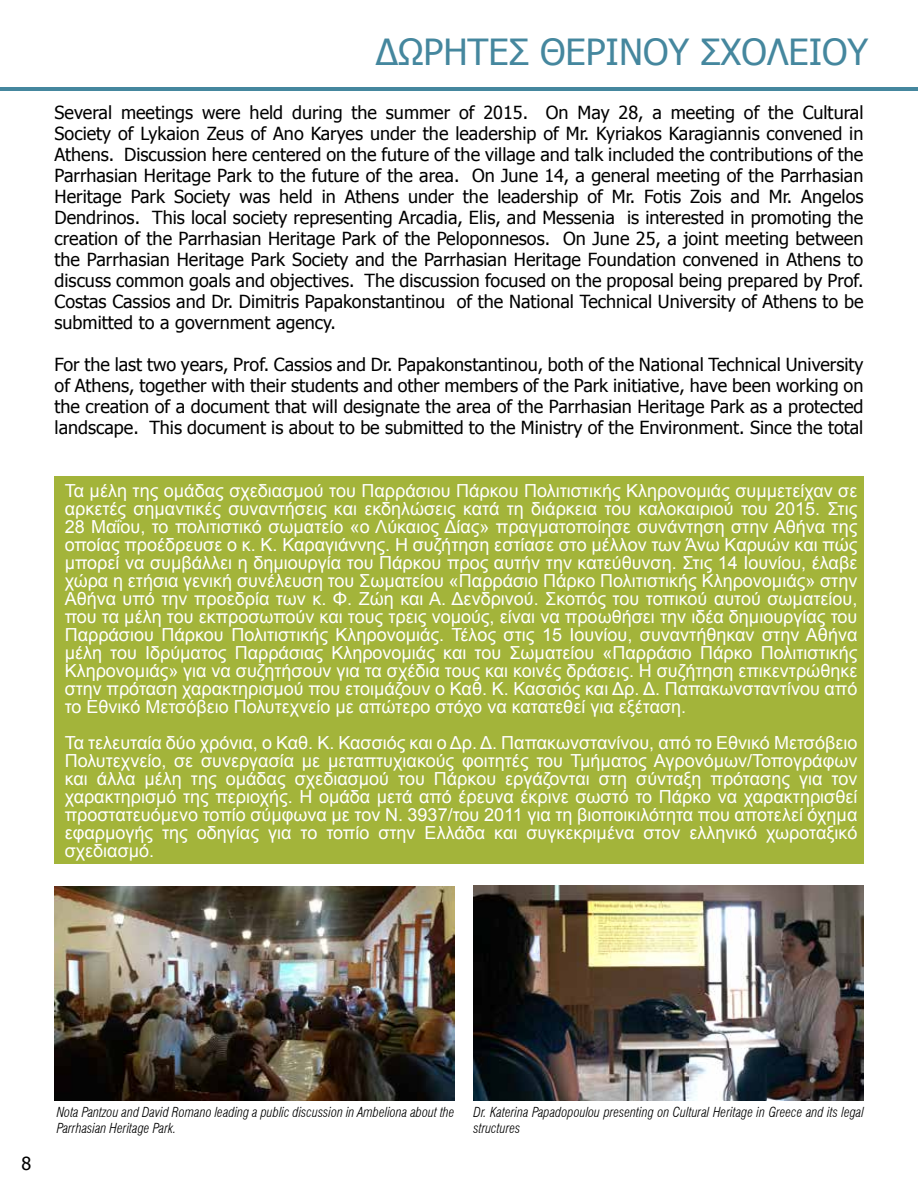
<style>
.page{position:relative;width:918px;height:1188px;background:#fff}
.page>*{position:absolute;margin:0;border:0;box-sizing:border-box;transform-origin:0 0}
.t1{font:36px "Tahoma";color:#45879e}
.t2{font:18px/18px "Arial";color:#fff;text-align:justify}
.t3{font:18px/21px "Tahoma";color:#000;text-align:justify}
.t4{font:italic 300 condensed 13.5px/16.2px "Swiss 721 BT";color:#000}
</style>
<div class="page">
<hr style="left:0;top:87px;width:918px;height:4px;background:#45879e">
<div style="left:54px;top:476px;width:810px;height:388px;background:#a3b43a"></div>
<img style="left:54px;top:886px;width:401px;height:215px">
<img style="left:474px;top:886px;width:390px;height:214px">
<h1 class="t1" style="left:376px;top:27px;width:494px">ΔΩΡΗΤΕΣ ΘΕΡΙΝΟΥ ΣΧΟΛΕΙΟΥ</h1>
<p class="t3" style="left:55px;top:101px;width:810px">Several meetings were held during the summer of 2015. On May 28, a meeting of the Cultural Society of Lykaion Zeus of Ano Karyes under the leadership of Mr. Kyriakos Karagiannis convened in Athens. Discussion here centered on the future of the village and talk included the contributions of the Parrhasian Heritage Park to the future of the area. On June 14, a general meeting of the Parrhasian Heritage Park Society was held in Athens under the leadership of Mr. Fotis Zois and Mr. Angelos Dendrinos. This local society representing Arcadia, Elis, and Messenia is interested in promoting the creation of the Parrhasian Heritage Park of the Peloponnesos. On June 25, a joint meeting between the Parrhasian Heritage Park Society and the Parrhasian Heritage Foundation convened in Athens to discuss common goals and objectives. The discussion focused on the proposal being prepared by Prof.<br>Costas Cassios and Dr. Dimitris Papakonstantinou of the National Technical University of Athens to be submitted to a government agency.</p>
<p class="t3" style="left:55px;top:353px;width:810px">For the last two years, Prof. Cassios and Dr. Papakonstantinou, both of the National Technical University of Athens, together with their students and other members of the Park initiative, have been working on the creation of a document that will designate the area of the Parrhasian Heritage Park as a protected landscape. This document is about to be submitted to the Ministry of the Environment. Since the total</p>
<p class="t2" style="left:65px;top:482px;width:794px">Τα μέλη της ομάδας σχεδιασμού του Παρράσιου Πάρκου Πολιτιστικής Κληρονομιάς συμμετείχαν σε αρκετές σημαντικές συναντήσεις και εκδηλώσεις κατά τη διάρκεια του καλοκαιριού του 2015. Στις 28 Μαΐου, το πολιτιστικό σωματείο «ο Λύκαιος Δίας» πραγματοποίησε συνάντηση στην Αθήνα της οποίας προέδρευσε ο κ. Κ. Καραγιάννης. Η συζήτηση εστίασε στο μέλλον των Άνω Καρυών και πώς μπορεί να συμβάλλει η δημιουργία του Πάρκου προς αυτήν την κατεύθυνση. Στις 14 Ιουνίου, έλαβε χώρα η ετήσια γενική συνέλευση του Σωματείου «Παρράσιο Πάρκο Πολιτιστικής Κληρονομιάς» στην Αθήνα υπό την προεδρία των κ. Φ. Ζώη και Α. Δενδρινού. Σκοπός του τοπικού αυτού σωματείου, που τα μέλη του εκπροσωπούν και τους τρεις νομούς, είναι να προωθήσει την ιδέα δημιουργίας του Παρράσιου Πάρκου Πολιτιστικής Κληρονομιάς. Τέλος στις 15 Ιουνίου, συναντήθηκαν στην Αθήνα μέλη του Ιδρύματος Παρράσιας Κληρονομιάς και του Σωματείου «Παρράσιο Πάρκο Πολιτιστικής Κληρονομιάς» για να συζητήσουν για τα σχέδια τους και κοινές δράσεις. Η συζήτηση επικεντρώθηκε στην πρόταση χαρακτηρισμού που ετοιμάζουν ο Καθ. Κ. Κασσιός και Δρ. Δ. Παπακωνσταντίνου από το Εθνικό Μετσόβειο Πολυτεχνείο με απώτερο στόχο να κατατεθεί για εξέταση.</p>
<p class="t2" style="left:65px;top:734px;width:794px">Τα τελευταία δύο χρόνια, ο Καθ. Κ. Κασσιός και ο Δρ. Δ. Παπακωνστανίνου, από το Εθνικό Μετσόβειο Πολυτεχνείο, σε συνεργασία με μεταπτυχιακούς φοιτητές του Τμήματος Αγρονόμων/Τοπογράφων και άλλα μέλη της ομάδας σχεδιασμού του Πάρκου εργάζονται στη σύνταξη πρότασης για τον χαρακτηρισμό της περιοχής. Η ομάδα μετά από έρευνα έκρινε σωστό το Πάρκο να χαρακτηρισθεί προστατευόμενο τοπίο σύμφωνα με τον Ν. 3937/του 2011 για τη βιοποικιλότητα που αποτελεί όχημα εφαρμογής της οδηγίας για το τοπίο στην Ελλάδα και συγκεκριμένα στον ελληνικό χωροταξικό σχεδιασμό.</p>
<p class="t3" style="left:21px;top:1152px;width:11px">8</p>
<p class="t4" style="left:57px;top:1104px;width:400px">Nota Pantzou and David Romano leading a public discussion in Ambeliona about the<br>Parrhasian Heritage Park.</p>
<p class="t4" style="left:474px;top:1104px;width:392px">Dr. Katerina Papadopoulou presenting on Cultural Heritage in Greece and its legal structures</p>
</div>
